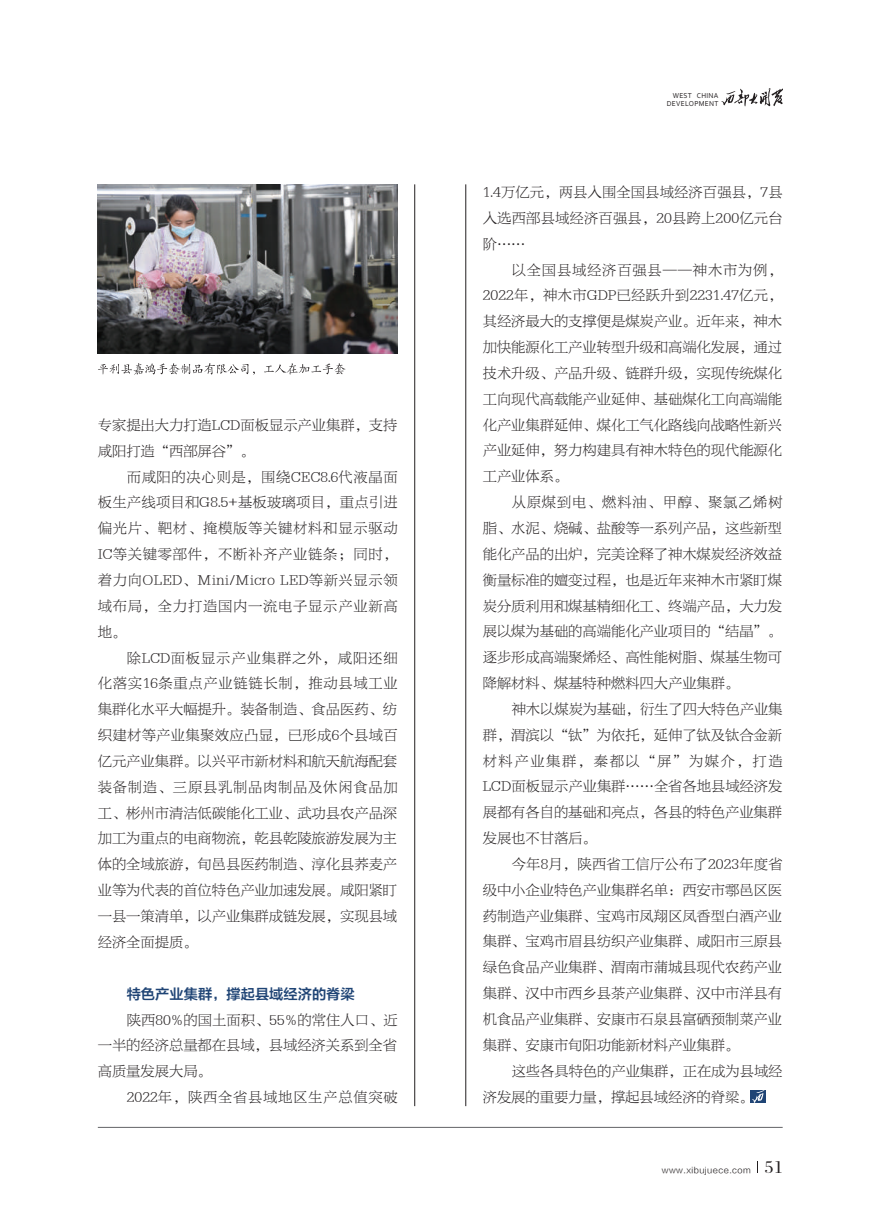
<style>
.page{position:relative;width:872px;height:1211px;background:#fff}
.page>*{position:absolute;margin:0;border:0;box-sizing:border-box;transform-origin:0 0}
.t1{font:14.25px/25.8px "FZBYFKSK GBK1 0";color:#231f20;text-align:justify}
.t2{font:14.25px "FZBYFKSK GBK1 0";letter-spacing:.055em;color:#231f20}
.t3{font:14.25px "FZLTZCHK GBK1 0";color:#1f4475}
.t4{font:8.25px "FZLTXIHJW GB1 0";letter-spacing:.055em;color:#231f20}
.t5{font:7.5px/7.8px "Corbel";letter-spacing:.04em;color:#231f20;text-align:right;scale:.96 1}
.s1{font-family:"FZS3 JW GB1 0";font-size:18px}
</style>
<div class="page">
<hr style="left:465px;top:184px;width:1px;height:922px;background:#231f20">
<hr style="left:414px;top:184px;width:1px;height:922px;background:#231f20">
<img style="left:98px;top:184px;width:300px;height:169px">
<svg style="left:757px;top:1161px;width:1px;height:12px"></svg>
<svg style="left:721px;top:88px;width:62px;height:18px"></svg>
<hr style="left:98px;top:1126px;width:684px;height:1px;background:#6c6d70">
<div style="left:750px;top:1090px;width:15px;height:12px;background:#1f4475"></div>
<svg style="left:752px;top:1090px;width:12px;height:12px"></svg>
<svg style="left:98px;top:363px;width:157px;height:12px"></svg>
<svg style="left:264px;top:363px;width:81px;height:12px"></svg>
<p class="t1" style="left:98px;top:412px;width:301px">专家提出大力打造LCD面板显示产业集群，支持咸阳打造“西部屏谷”。</p>
<p class="t1" style="left:98px;top:464px;width:301px;text-indent:29px">而咸阳的决心则是，围绕CEC8.6代液晶面板生产线项目和G8.5+基板玻璃项目，重点引进偏光片、靶材、掩模版等关键材料和显示驱动IC等关键零部件，不断补齐产业链条；同时，着力向OLED、Mini/Micro LED等新兴显示领域布局，全力打造国内一流电子显示产业新高地。</p>
<p class="t1" style="left:98px;top:645px;width:301px;text-indent:29px">除LCD面板显示产业集群之外，咸阳还细化落实16条重点产业链链长制，推动县域工业集群化水平大幅提升。装备制造、食品医药、纺织建材等产业集聚效应凸显，已形成6个县域百亿元产业集群。以兴平市新材料和航天航海配套装备制造、三原县乳制品肉制品及休闲食品加工、彬州市清洁低碳能化工业、武功县农产品深加工为重点的电商物流，乾县乾陵旅游发展为主体的全域旅游，旬邑县医药制造、淳化县荞麦产业等为代表的首位特色产业加速发展。咸阳紧盯一县一策清单，以产业集群成链发展，实现县域经济全面提质。</p>
<p class="t3" style="left:127px;top:985px;width:229px">特色产业集群，撑起县域经济的脊梁</p>
<p class="t1" style="left:98px;top:1007px;width:301px;text-indent:29px">陕西80%的国土面积、55%的常住人口、近一半的经济总量都在县域，县域经济关系到全省高质量发展大局。</p>
<p class="t2" style="left:127px;top:1089px;width:272px">2022年，陕西全省县域地区生产总值突破</p>
<p class="t5" style="left:667px;top:93px;width:55px">WEST CHINA<br>DEVELOPMENT</p>
<p class="t1" style="left:483px;top:179px;width:301px">1.4万亿元，两县入围全国县域经济百强县，7县入选西部县域经济百强县，20县跨上200亿元台阶……</p>
<p class="t1" style="left:483px;top:257px;width:301px;text-indent:29px">以全国县域经济百强县——神木市为例，2022年，神木市GDP已经跃升到2231.47亿元，其经济最大的支撑便是煤炭产业。近年来，神木加快能源化工产业转型升级和高端化发展，通过技术升级、产品升级、链群升级，实现传统煤化工向现代高载能产业延伸、基础煤化工向高端能化产业集群延伸、煤化工气化路线向战略性新兴产业延伸，努力构建具有神木特色的现代能源化工产业体系。</p>
<p class="t1" style="left:483px;top:489px;width:301px;text-indent:29px">从原煤到电、燃料油、甲醇、聚氯乙烯树脂、水泥、烧碱、盐酸等一系列产品，这些新型能化产品的出炉，完美诠释了神木煤炭经济效益衡量标准的嬗变过程，也是近年来神木市紧盯煤炭分质利用和煤基精细化工、终端产品，大力发展以煤为基础的高端能化产业项目的“结晶”。逐步形成高端聚烯烃、高性能树脂、煤基生物可降解材料、煤基特种燃料四大产业集群。</p>
<p class="t1" style="left:483px;top:696px;width:301px;text-indent:29px">神木以煤炭为基础，衍生了四大特色产业集群，渭滨以“钛”为依托，延伸了钛及钛合金新材料产业集群，秦都以“屏”为媒介，打造LCD面板显示产业集群……全省各地县域经济发展都有各自的基础和亮点，各县的特色产业集群发展也不甘落后。</p>
<p class="t1" style="left:483px;top:851px;width:301px;text-indent:29px">今年8月，陕西省工信厅公布了2023年度省级中小企业特色产业集群名单：西安市鄠邑区医药制造产业集群、宝鸡市凤翔区凤香型白酒产业集群、宝鸡市眉县纺织产业集群、咸阳市三原县绿色食品产业集群、渭南市蒲城县现代农药产业集群、汉中市西乡县茶产业集群、汉中市洋县有机食品产业集群、安康市石泉县富硒预制菜产业集群、安康市旬阳功能新材料产业集群。</p>
<p class="t1" style="left:483px;top:1058px;width:301px;text-indent:29px">这些各具特色的产业集群，正在成为县域经济发展的重要力量，撑起县域经济的脊梁。</p>
<p class="t4" style="left:662px;top:1165px;width:123px">www.xibujuece.com <span class="s1">51</span></p>
</div>
